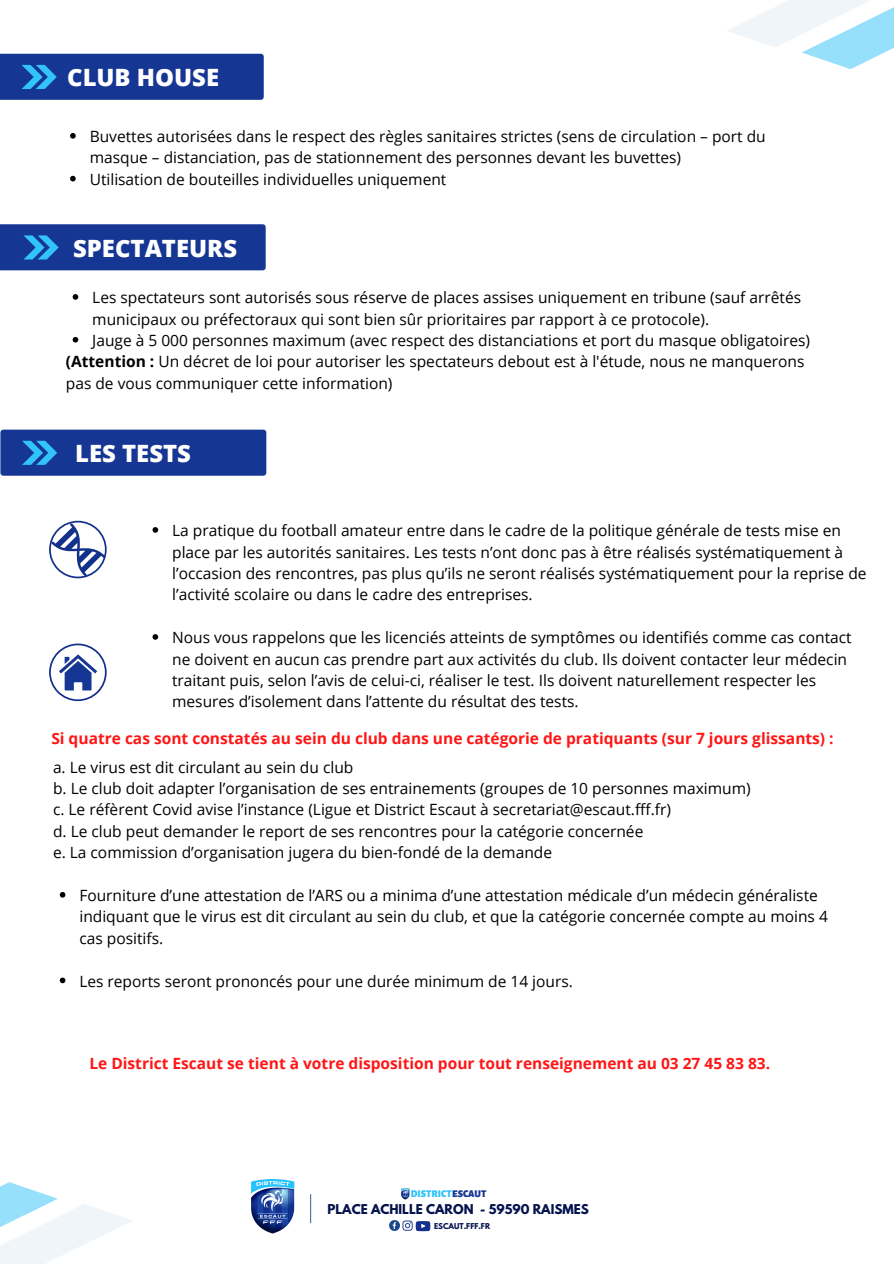
<style>
.page{position:relative;width:894px;height:1264px;background:#fff}
.page>*{position:absolute;margin:0;border:0;box-sizing:border-box;transform-origin:0 0}
.t1{font:800 23.85px "Open Sans";color:#fff}
.t2{font:15.45px/21.5px "Open Sans";color:#000}
.t3{font:700 15.45px "Open Sans";color:#ff1616}
.t4{font:700 12px "League Spartan";color:#04124d}
.t5{font:900 10.05px "Alegreya Sans SC";color:#32c3f8}
.t6{font:700 7.2px "League Spartan";color:#04124d}
.s1{font-weight:700}
.s2{color:#153692}
</style>
<div class="page">
<svg style="left:727px;top:0;width:166px;height:69px"></svg>
<svg style="left:0;top:1182px;width:133px;height:81px"></svg>
<img style="left:251px;top:1179px;width:44px;height:55px">
<svg style="left:401px;top:1188px;width:8px;height:10px"></svg>
<svg style="left:389px;top:1220px;width:41px;height:11px"></svg>
<svg style="left:310px;top:1194px;width:1px;height:29px"></svg>
<div style="left:0;top:429px;width:266px;height:46px;background:#153692;border-radius:3px"></div>
<svg style="left:22px;top:441px;width:35px;height:24px"></svg>
<svg style="left:152px;top:527px;width:6px;height:5px"></svg>
<svg style="left:152px;top:634px;width:6px;height:5px"></svg>
<svg style="left:49px;top:521px;width:58px;height:57px"></svg>
<svg style="left:49px;top:643px;width:58px;height:58px"></svg>
<div style="left:0;top:54px;width:264px;height:46px;background:#153692"></div>
<svg style="left:70px;top:133px;width:6px;height:6px"></svg>
<svg style="left:70px;top:176px;width:6px;height:5px"></svg>
<div style="left:0;top:224px;width:265px;height:46px;background:#153692"></div>
<svg style="left:73px;top:294px;width:5px;height:6px"></svg>
<svg style="left:73px;top:337px;width:5px;height:5px"></svg>
<svg style="left:60px;top:892px;width:5px;height:5px"></svg>
<svg style="left:60px;top:977px;width:5px;height:6px"></svg>
<h1 class="t1" style="left:67px;top:61px;width:153px">CLUB HOUSE</h1>
<p class="t2" style="left:90px;top:125px;width:677px">Buvettes autorisées dans le respect des règles sanitaires strictes (sens de circulation – port du masque – distanciation, pas de stationnement des personnes devant les buvettes)<br>Utilisation de bouteilles individuelles uniquement</p>
<h1 class="t1" style="left:73px;top:231px;width:165px">SPECTATEURS</h1>
<p class="t2" style="left:92px;top:286px;width:710px">Les spectateurs sont autorisés sous réserve de places assises uniquement en tribune (sauf arrêtés</p>
<p class="t2" style="left:92px;top:308px;width:618px">municipaux ou préfectoraux qui sont bien sûr prioritaires par rapport à ce protocole).</p>
<p class="t2" style="left:92px;top:329px;width:719px">Jauge à 5 000 personnes maximum (avec respect des distanciations et port du masque obligatoires)</p>
<p class="t2" style="left:66px;top:350px;width:739px"><span class="s1">(Attention :</span> Un décret de loi pour autoriser les spectateurs debout est à l'étude, nous ne manquerons</p>
<p class="t2" style="left:66px;top:372px;width:328px">pas de vous communiquer cette information)</p>
<h1 class="t1" style="left:75px;top:436px;width:117px">LES TESTS</h1>
<p class="t2" style="left:172px;top:519px;width:695px">La pratique du football amateur entre dans le cadre de la politique générale de tests mise en place par les autorités sanitaires. Les tests n’ont donc pas à être réalisés systématiquement à l’occasion des rencontres, pas plus qu’ils ne seront réalisés systématiquement pour la reprise de l’activité scolaire ou dans le cadre des entreprises.</p>
<p class="t2" style="left:172px;top:626px;width:680px">Nous vous rappelons que les licenciés atteints de symptômes ou identifiés comme cas contact ne doivent en aucun cas prendre part aux activités du club. Ils doivent contacter leur médecin traitant puis, selon l’avis de celui-ci, réaliser le test. Ils doivent naturellement respecter les mesures d’isolement dans l’attente du résultat des tests.</p>
<p class="t3" style="left:51px;top:727px;width:783px">Si quatre cas sont constatés au sein du club dans une catégorie de pratiquants (sur 7 jours glissants) :</p>
<p class="t2" style="left:53px;top:755px;width:699px">a. Le virus est dit circulant au sein du club<br>b. Le club doit adapter l’organisation de ses entrainements (groupes de 10 personnes maximum) c. Le réfèrent Covid avise l’instance (Ligue et District Escaut à secretariat@escaut.fff.fr)<br>d. Le club peut demander le report de ses rencontres pour la catégorie concernée<br>e. La commission d’organisation jugera du bien-fondé de la demande</p>
<p class="t2" style="left:79px;top:884px;width:749px">Fourniture d’une attestation de l’ARS ou a minima d’une attestation médicale d’un médecin généraliste indiquant que le virus est dit circulant au sein du club, et que la catégorie concernée compte au moins 4 cas positifs.</p>
<p class="t2" style="left:79px;top:969px;width:495px">Les reports seront prononcés pour une durée minimum de 14 jours.</p>
<p class="t3" style="left:89px;top:1052px;width:682px">Le District Escaut se tient à votre disposition pour tout renseignement au 03 27 45 83 83.</p>
<p class="t5" style="left:411px;top:1188px;width:77px">DISTRICT<span class="s2">ESCAUT</span></p>
<p class="t4" style="left:327px;top:1203px;width:263px">PLACE ACHILLE CARON - 59590 RAISMES</p>
<p class="t6" style="left:434px;top:1222px;width:57px">ESCAUT.FFF.FR</p>
</div>
